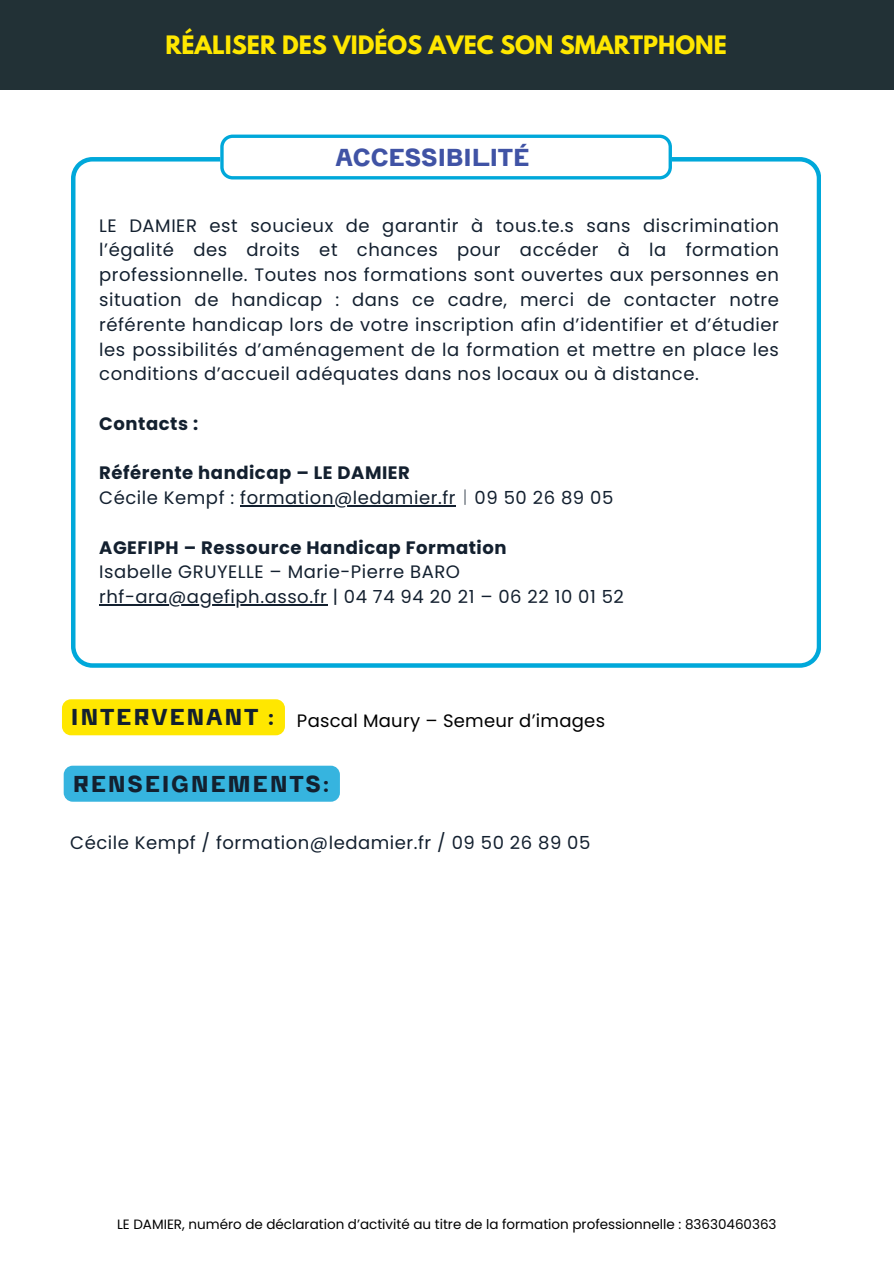
<style>
.page{position:relative;width:894px;height:1264px;background:#fff}
.page>*{position:absolute;margin:0;border:0;box-sizing:border-box;transform-origin:0 0}
.t1{font:700 24px "CA Saygon";color:#4053a5}
.t2{font:700 22.5px "League Spartan";color:#ffe700}
.t3{font:700 22.5px "CA Saygon";letter-spacing:.075em;color:#13202f}
.t4{font:18px/24.8px "Poppins";letter-spacing:.03em;color:#13202f}
.t5{font:700 18px "Poppins";letter-spacing:.03em;color:#13202f}
.t6{font:18px "Poppins";letter-spacing:.015em;color:#000}
.t7{font:13.5px "Poppins";color:#000}
.s1{font-weight:700}
.s2{font-family:"Noto Sans CJ Ksc"}
.s3{font-family:"CA Saygon";font-weight:700;font-size:22.5px;color:#13202f}
</style>
<div class="page">
<div style="left:0;top:0;width:893px;height:89px;background:#223136"></div>
<svg style="left:71px;top:157px;width:749px;height:510px"></svg>
<svg style="left:220px;top:135px;width:451px;height:44px"></svg>
<hr style="left:240px;top:505px;width:216px;height:1px;background:#13202f">
<hr style="left:99px;top:604px;width:228px;height:1px;background:#13202f">
<div style="left:62px;top:699px;width:223px;height:36px;background:#ffe700;border-radius:9px"></div>
<div style="left:64px;top:765px;width:276px;height:36px;background:#36b4df;border-radius:9px"></div>
<p class="t2" style="left:165px;top:27px;width:563px">RÉALISER DES VIDÉOS AVEC SON SMARTPHONE</p>
<h1 class="t1" style="left:335px;top:137px;width:196px">ACCESSIBILITÉ</h1>
<p class="t4" style="left:99px;top:213px;width:681px;text-align:justify">LE DAMIER est soucieux de garantir à tous.te.s sans discrimination l’égalité des droits et chances pour accéder à la formation professionnelle. Toutes nos formations sont ouvertes aux personnes en situation de handicap : dans ce cadre, merci de contacter notre référente handicap lors de votre inscription afin d’identifier et d’étudier les possibilités d’aménagement de la formation et mettre en place les conditions d’accueil adéquates dans nos locaux ou à distance.</p>
<p class="t5" style="left:99px;top:413px;width:100px">Contacts :</p>
<p class="t4" style="left:99px;top:461px;width:515px"><span class="s1">Référente handicap – LE DAMIER<br></span>Cécile Kempf : formation@ledamier.fr<span class="s2">︱</span>09 50 26 89 05</p>
<p class="t5" style="left:99px;top:537px;width:409px">AGEFIPH – Ressource Handicap Formation</p>
<p class="t4" style="left:99px;top:560px;width:526px">Isabelle GRUYELLE – Marie-Pierre BARO rhf-ara@agefiph.asso.fr | 04 74 94 20 21 – 06 22 10 01 52</p>
<p class="t6" style="left:71px;top:710px;width:535px"><span class="s3">INTERVENANT :</span> Pascal Maury – Semeur d’images</p>
<p class="t3" style="left:73px;top:764px;width:258px">RENSEIGNEMENTS:</p>
<p class="t4" style="left:70px;top:830px;width:521px">Cécile Kempf / formation@ledamier.fr / 09 50 26 89 05</p>
<p class="t7" style="left:117px;top:1216px;width:660px">LE DAMIER, numéro de déclaration d’activité au titre de la formation professionnelle : 83630460363</p>
</div>
